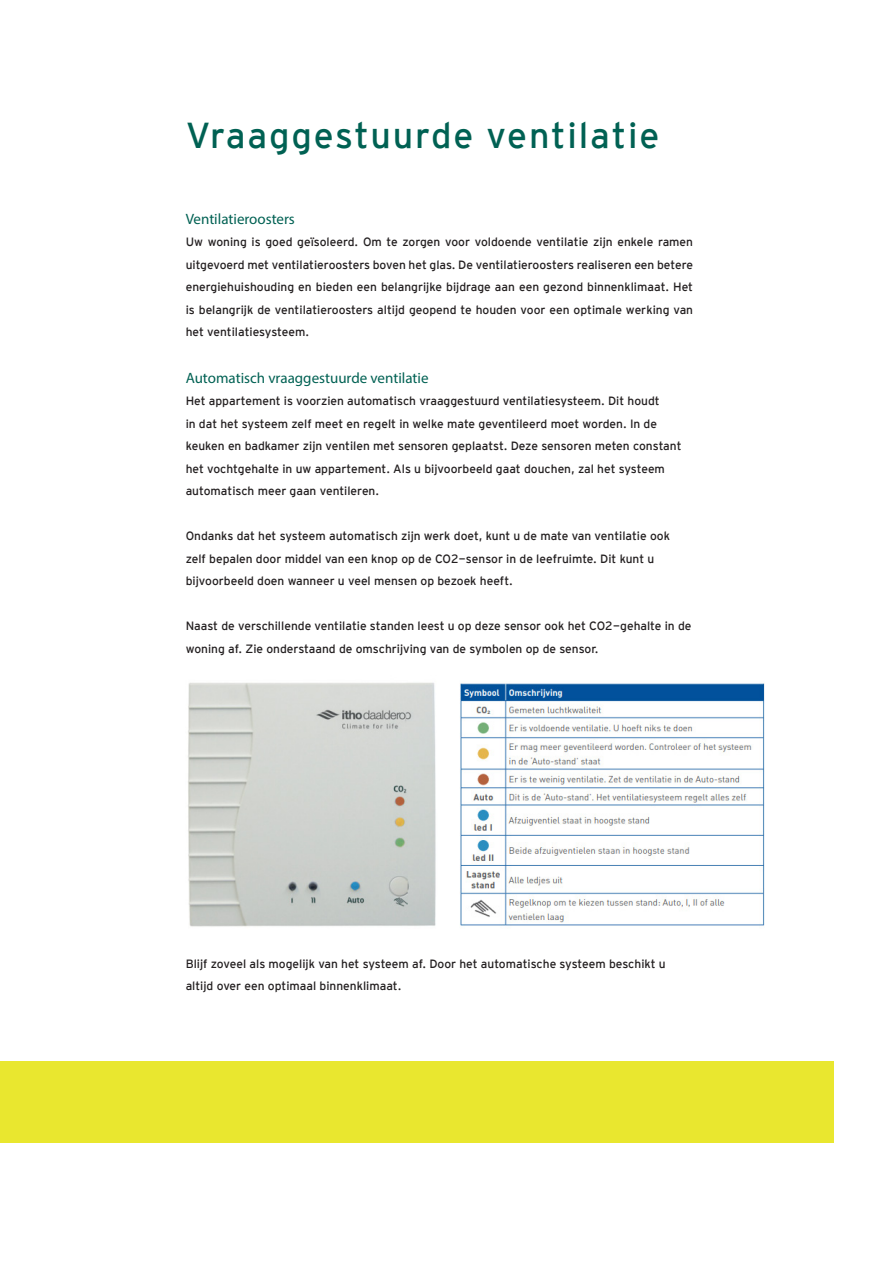
<style>
.page{position:relative;width:893px;height:1263px;background:#fff}
.page>*{position:absolute;margin:0;border:0;box-sizing:border-box;transform-origin:0 0}
.t1{font:36px "Interstate Mono";letter-spacing:.05em;color:#006153}
.Tussenkop{font:15px "Myriad Pro";color:#006153}
.Tussenkop-2{font:12px/22.5px "Interstate Mono";color:#231f20}
</style>
<div class="page">
<img style="left:188px;top:682px;width:577px;height:245px">
<div style="left:0;top:1061px;width:833px;height:82px;background:#e9e72f"></div>
<p class="t1" style="left:186px;top:115px;width:475px">Vraaggestuurde ventilatie</p>
<p class="Tussenkop" style="left:186px;top:209px;width:111px">Ventilatieroosters</p>
<p class="Tussenkop-2" style="left:186px;top:231px;width:509px;text-align:justify">Uw woning is goed geïsoleerd. Om te zorgen voor voldoende ventilatie zijn enkele ramen uitgevoerd met ventilatieroosters boven het glas. De ventilatieroosters realiseren een betere energiehuishouding en bieden een belangrijke bijdrage aan een gezond binnenklimaat. Het is belangrijk de ventilatieroosters altijd geopend te houden voor een optimale werking van het ventilatiesysteem.</p>
<p class="Tussenkop" style="left:186px;top:368px;width:244px">Automatisch vraaggestuurde ventilatie</p>
<p class="Tussenkop-2" style="left:186px;top:389px;width:497px">Het appartement is voorzien automatisch vraaggestuurd ventilatiesysteem. Dit houdt<br>in dat het systeem zelf meet en regelt in welke mate geventileerd moet worden. In de keuken en badkamer zijn ventilen met sensoren geplaatst. Deze sensoren meten constant het vochtgehalte in uw appartement. Als u bijvoorbeeld gaat douchen, zal het systeem automatisch meer gaan ventileren.</p>
<p class="Tussenkop-2" style="left:186px;top:524px;width:486px">Ondanks dat het systeem automatisch zijn werk doet, kunt u de mate van ventilatie ook zelf bepalen door middel van een knop op de CO2-sensor in de leefruimte. Dit kunt u bijvoorbeeld doen wanneer u veel mensen op bezoek heeft.</p>
<p class="Tussenkop-2" style="left:186px;top:614px;width:507px">Naast de verschillende ventilatie standen leest u op deze sensor ook het CO2-gehalte in de woning af. Zie onderstaand de omschrijving van de symbolen op de sensor.</p>
<p class="Tussenkop-2" style="left:186px;top:952px;width:481px">Blijf zoveel als mogelijk van het systeem af. Door het automatische systeem beschikt u altijd over een optimaal binnenklimaat.</p>
</div>
